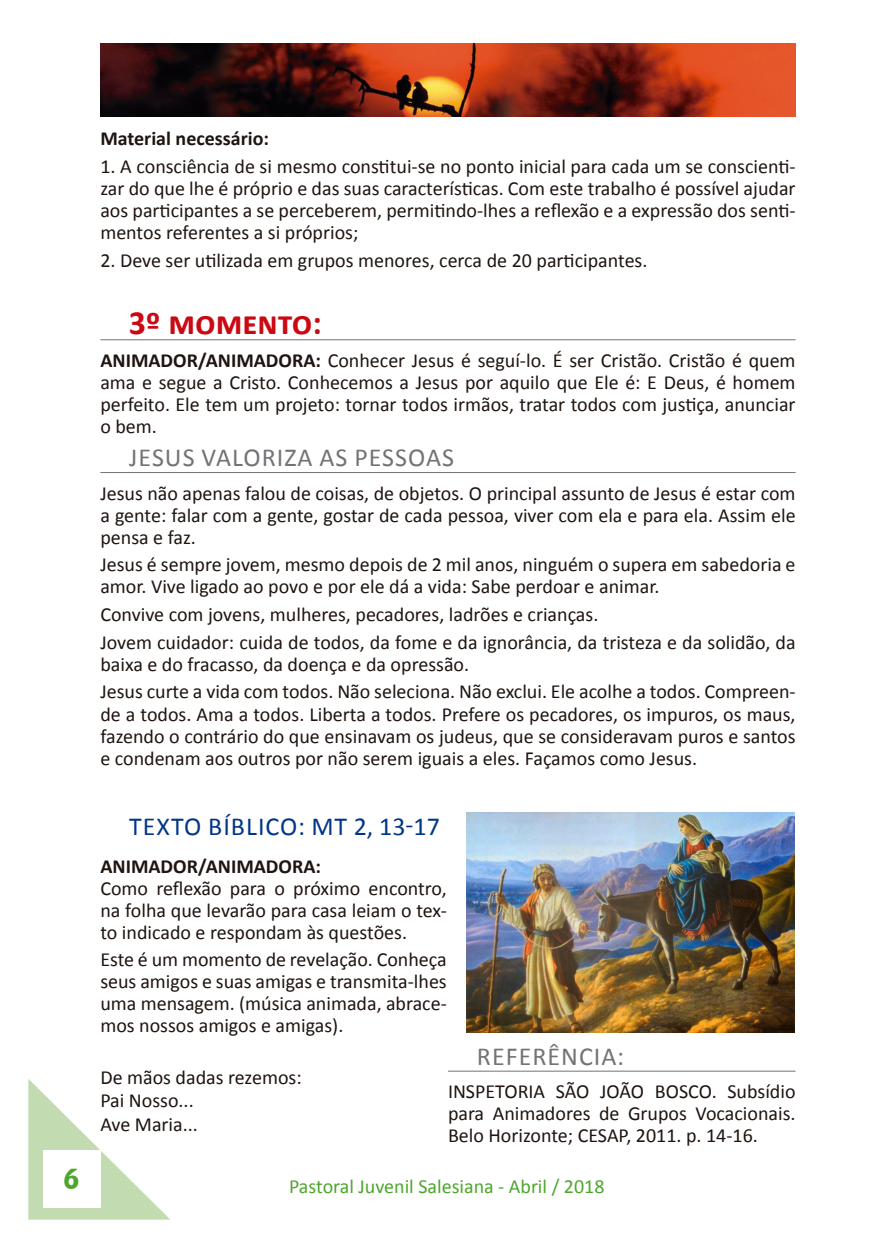
<style>
.page{position:relative;width:896px;height:1248px;background:#fff}
.page>*{position:absolute;margin:0;border:0;box-sizing:border-box;transform-origin:0 0}
.t1{font:700 34px "Calibri";color:#cb0912}
.t2{font:26px "Calibri";letter-spacing:.04em;color:#737377}
.t3{font:26px "Calibri";letter-spacing:.04em;color:#003688}
.t4{font:24px "Bell Centennial BT Bold Listing";color:#4ea62c}
.t5{font:20px/22px "Calibri";color:#1f1410;text-align:justify}
.t6{font:700 20px "Calibri";color:#1f1410}
.t7{font:20px "Calibri";color:#4ea62c}
.s1{font-weight:700}
</style>
<div class="page">
<svg style="left:28px;top:1079px;width:142px;height:140px"></svg>
<div style="left:43px;top:1149px;width:57px;height:58px;background:#fff"></div>
<img style="left:100px;top:44px;width:695px;height:72px">
<hr style="left:100px;top:339px;width:695px;height:1px;background:#737377">
<hr style="left:100px;top:472px;width:695px;height:1px;background:#737377">
<img style="left:466px;top:812px;width:328px;height:220px">
<hr style="left:448px;top:1070px;width:347px;height:1px;background:#737377">
<p class="t6" style="left:100px;top:126px;width:170px">Material necessário:</p>
<p class="t5" style="left:100px;top:155px;width:697px">1. A consciência de si mesmo constitui-se no ponto inicial para cada um se conscienti&shy;zar do que lhe é próprio e das suas características. Com este trabalho é possível ajudar aos participantes a se perceberem, permitindo-lhes a reflexão e a expressão dos senti&shy;mentos referentes a si próprios;</p>
<p class="t5" style="left:100px;top:249px;width:548px">2. Deve ser utilizada em grupos menores, cerca de 20 participantes.</p>
<h1 class="t1" style="left:129px;top:300px;width:194px">3º momento:</h1>
<p class="t5" style="left:100px;top:349px;width:697px"><span class="s1">ANIMADOR/ANIMADORA:</span> Conhecer Jesus é seguí-lo. É ser Cristão. Cristão é quem ama e segue a Cristo. Conhecemos a Jesus por aquilo que Ele é: E Deus, é homem perfeito. Ele tem um projeto: tornar todos irmãos, tratar todos com justiça, anunciar o bem.</p>
<h2 class="t2" style="left:129px;top:441px;width:326px">JESUS VALORIZA AS PESSOAS</h2>
<p class="t5" style="left:100px;top:482px;width:697px">Jesus não apenas falou de coisas, de objetos. O principal assunto de Jesus é estar com a gente: falar com a gente, gostar de cada pessoa, viver com ela e para ela. Assim ele pensa e faz.</p>
<p class="t5" style="left:100px;top:554px;width:697px">Jesus é sempre jovem, mesmo depois de 2 mil anos, ninguém o supera em sabedoria e amor. Vive ligado ao povo e por ele dá a vida: Sabe perdoar e animar.</p>
<p class="t5" style="left:100px;top:600px;width:697px;line-height:27.6px">Convive com jovens, mulheres, pecadores, ladrões e crianças.<br>Jovem cuidador: cuida de todos, da fome e da ignorância, da tristeza e da solidão, da</p>
<p class="t5" style="left:100px;top:650px;width:697px;line-height:27.6px">baixa e do fracasso, da doença e da opressão.<br>Jesus curte a vida com todos. Não seleciona. Não exclui. Ele acolhe a todos. Compreen-</p>
<p class="t5" style="left:100px;top:702px;width:697px">de a todos. Ama a todos. Liberta a todos. Prefere os pecadores, os impuros, os maus, fazendo o contrário do que ensinavam os judeus, que se consideravam puros e santos e condenam aos outros por não serem iguais a eles. Façamos como Jesus.</p>
<h2 class="t3" style="left:129px;top:810px;width:108px">Texto Bíblico</h2>
<h2 class="t3" style="left:298px;top:810px;width:143px">: Mt 2, 13-17</h2>
<p class="t6" style="left:100px;top:853px;width:222px">ANIMADOR/ANIMADORA:</p>
<p class="t5" style="left:100px;top:877px;width:348px">Como reflexão para o próximo encontro, na folha que levarão para casa leiam o tex&shy;to indicado e respondam às questões.</p>
<p class="t5" style="left:100px;top:948px;width:348px">Este é um momento de revelação. Conheça seus amigos e suas amigas e transmita-lhes uma mensagem. (música animada, abrace&shy;mos nossos amigos e amigas).</p>
<p class="t5" style="left:100px;top:1065px;width:203px;line-height:23.6px;text-align:left">De mãos dadas rezemos:<br>Pai Nosso...<br>Ave Maria...</p>
<h2 class="t2" style="left:477px;top:1039px;width:29px">Refer</h2>
<h2 class="t2" style="left:547px;top:1039px;width:28px">ência</h2>
<h2 class="t2" style="left:617px;top:1039px;width:8px">:</h2>
<p class="t5" style="left:448px;top:1080px;width:349px">INSPETORIA SÃO JOÃO BOSCO. Subsídio para Animadores de Grupos Vocacionais.<br>Belo Horizonte; CESAP, 2011. p. 14-16.</p>
<p class="t4" style="left:63px;top:1161px;width:18px">6</p>
<p class="t7" style="left:289px;top:1173px;width:317px">Pastoral Juvenil Salesiana - Abril / 2018</p>
</div>
